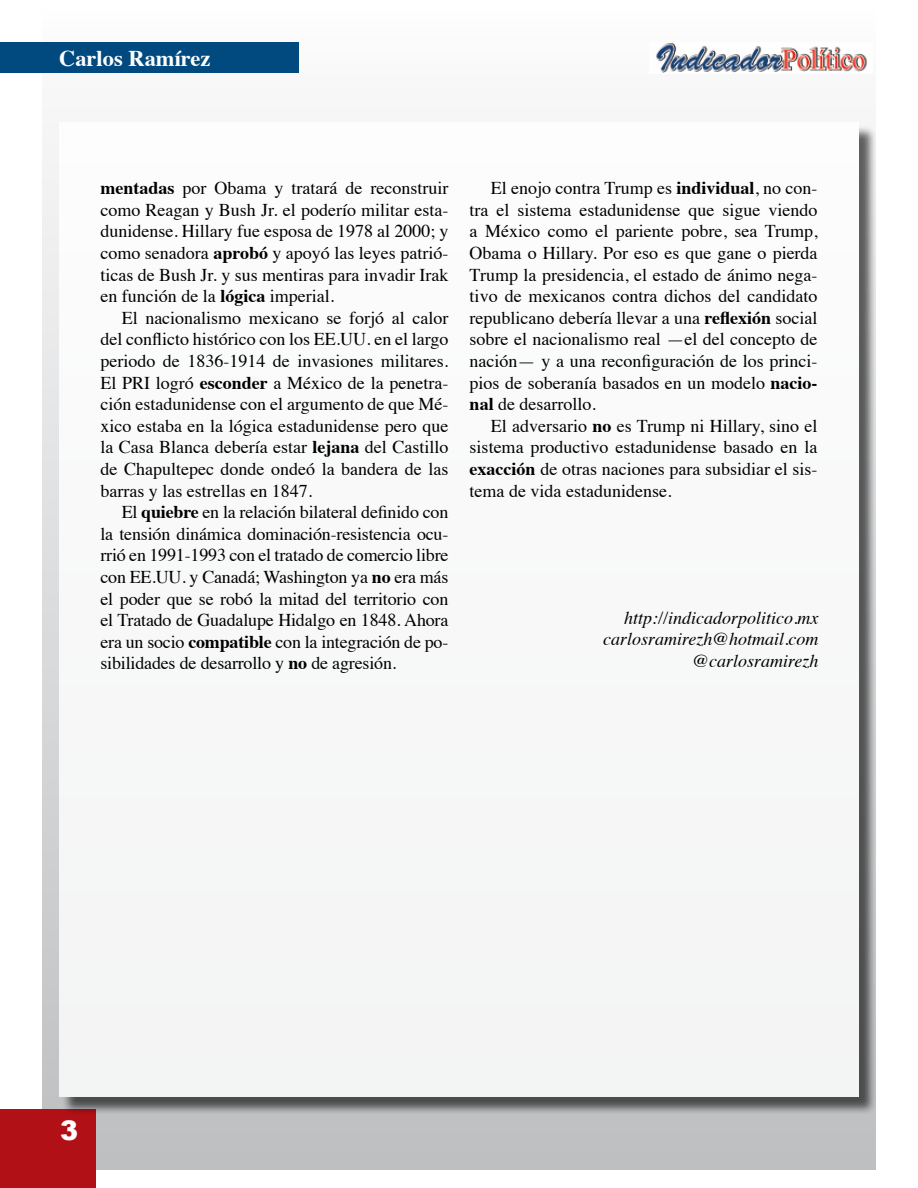
<style>
.page{position:relative;width:918px;height:1188px;background:#fff}
.page>*{position:absolute;margin:0;border:0;box-sizing:border-box;transform-origin:0 0}
.t1{font:900 27px "Arial";color:#fff}
.t2{font:700 22.5px "Times";color:#fff}
.t3{font:18px/21.6px "Times";color:#000;text-align:justify}
.t4{font:italic 18px/21.6px "Times";color:#000;text-align:right}
.s1{font-weight:700}
</style>
<div class="page">
<div style="left:43px;top:0;width:832px;height:1169px;background:linear-gradient(to bottom,#fcfcfc,#bcbfc1)"></div>
<div style="left:0;top:43px;width:299px;height:30px;background:#004a80"></div>
<hr style="left:917px;top:43px;width:1px;height:30px;background:#004a80">
<div style="left:0;top:1110px;width:96px;height:78px;background:#b11116"></div>
<img style="left:649px;top:43px;width:224px;height:30px">
<div style="left:62px;top:125px;width:816px;height:991px;background:#000;opacity:.75"></div>
<div style="left:59px;top:122px;width:800px;height:975px;background:#f8f8f9"></div>
<p class="t2" style="left:59px;top:37px;width:153px">Carlos Ramírez</p>
<p class="t3" style="left:100px;top:176px;width:349px"><span class="s1">mentadas</span> por Obama y tratará de reconstruir como Reagan y Bush Jr. el poderío militar esta&shy;dunidense. Hillary fue esposa de 1978 al 2000; y como senadora <span class="s1">aprobó</span> y apoyó las leyes patrió&shy;ticas de Bush Jr. y sus mentiras para invadir Irak en función de la <span class="s1">lógica</span> imperial.</p>
<p class="t3" style="left:100px;top:305px;width:349px;text-indent:21px">El nacionalismo mexicano se forjó al calor del conflicto histórico con los EE.UU. en el largo periodo de 1836-1914 de invasiones militares.<br>El PRI logró <span class="s1">esconder</span> a México de la penetra&shy;ción estadunidense con el argumento de que Mé&shy;xico estaba en la lógica estadunidense pero que la Casa Blanca debería estar <span class="s1">lejana</span> del Castillo de Chapultepec donde ondeó la bandera de las barras y las estrellas en 1847.</p>
<p class="t3" style="left:100px;top:500px;width:350px;text-indent:21px">El <span class="s1">quiebre</span> en la relación bilateral definido con la tensión dinámica dominación-resistencia ocu&shy;rrió en 1991-1993 con el tratado de comercio libre con EE.UU. y Canadá; Washington ya <span class="s1">no</span> era más el poder que se robó la mitad del territorio con el Tratado de Guadalupe Hidalgo en 1848. Ahora era un socio <span class="s1">compatible</span> con la integración de po&shy;sibilidades de desarrollo y <span class="s1">no</span> de agresión.</p>
<p class="t3" style="left:470px;top:176px;width:349px;text-indent:21px">El enojo contra Trump es <span class="s1">individual</span>, no con&shy;tra el sistema estadunidense que sigue viendo a México como el pariente pobre, sea Trump, Obama o Hillary. Por eso es que gane o pierda Trump la presidencia, el estado de ánimo nega&shy;tivo de mexicanos contra dichos del candidato republicano debería llevar a una <span class="s1">reflexión</span> social sobre el nacionalismo real —el del concepto de nación— y a una reconfiguración de los princi&shy;pios de soberanía basados en un modelo <span class="s1">nacio&shy;nal</span> de desarrollo.</p>
<p class="t3" style="left:470px;top:413px;width:349px;text-indent:21px">El adversario <span class="s1">no</span> es Trump ni Hillary, sino el sistema productivo estadunidense basado en la <span class="s1">exacción</span> de otras naciones para subsidiar el sis&shy;tema de vida estadunidense.</p>
<p class="t4" style="left:603px;top:606px;width:217px">http://indicadorpolitico.mx carlosramirezh@hotmail.com @carlosramirezh</p>
<h1 class="t1" style="left:60px;top:1111px;width:20px">3</h1>
</div>
